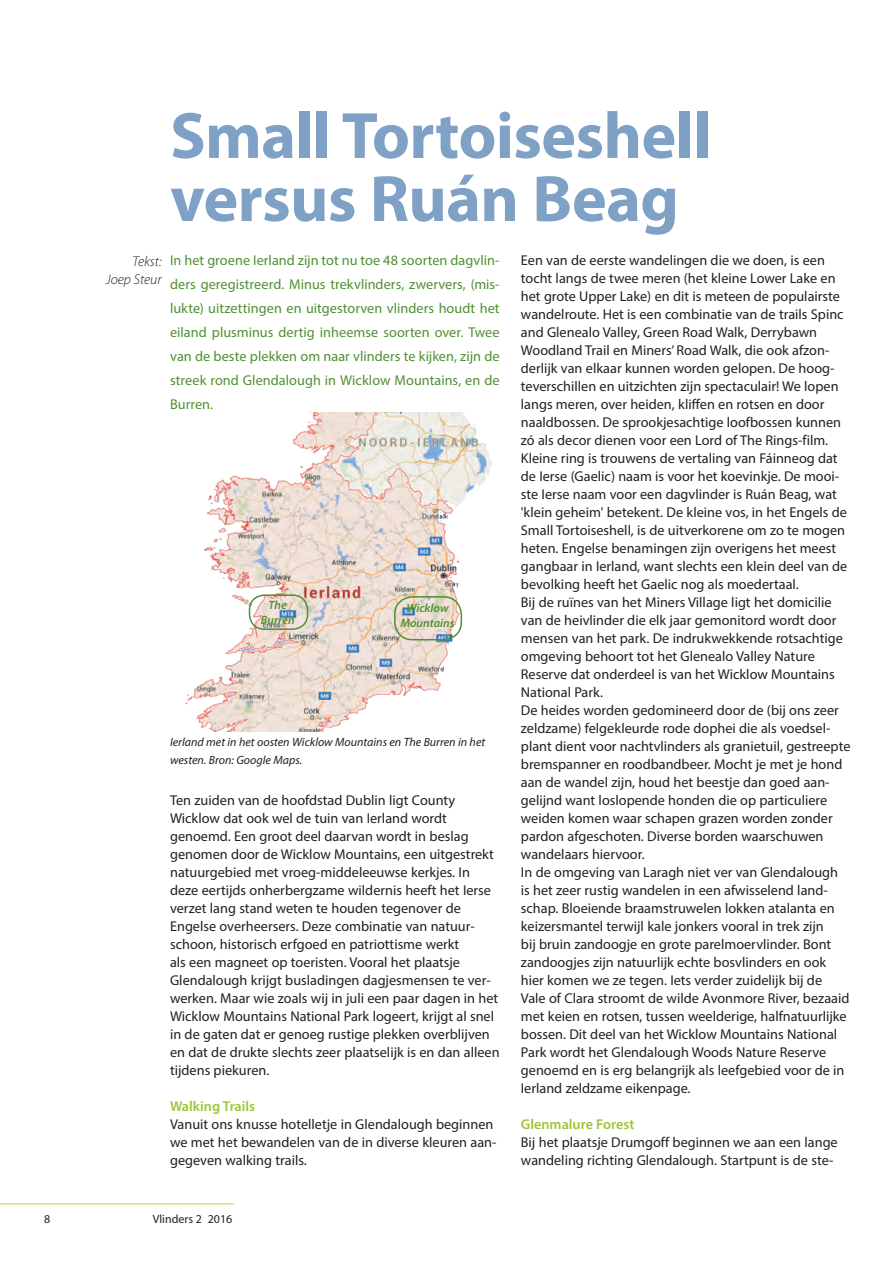
<style>
.page{position:relative;width:893px;height:1263px;background:#fff}
.page>*{position:absolute;margin:0;border:0;box-sizing:border-box;transform-origin:0 0}
.t1{font:700 66px/63px "Myriad Pro";letter-spacing:-.01em;color:#80a1c6}
.t2{font:14.25px/18px "Myriad Pro";color:#231f20}
.t3{font:14.25px/24px "Myriad Pro";letter-spacing:.005em;color:#509030;text-align:justify}
.t4{font:600 14.25px "Myriad Pro";color:#9ec536}
.t5{font:italic 300 14.25px/18px "Myriad Pro";color:#231f20;text-align:right}
.t6{font:italic 12px/18px "Myriad Pro";color:#231f20}
.t7{font:italic 600 12px/15px "Myriad Pro";color:#509030;text-align:center}
.t8{font:12px "Myriad Pro";color:#231f20}
</style>
<div class="page">
<hr style="left:0;top:1203px;width:234px;height:1px;background:#bed630">
<img style="left:185px;top:412px;width:307px;height:319px">
<div style="left:394px;top:596px;width:68px;height:44px;border:2px solid #509030;border-radius:18px"></div>
<div style="left:249px;top:594px;width:59px;height:36px;border:2px solid #509030;border-radius:15px"></div>
<h1 class="t1" style="left:170px;top:102px;width:543px">Small Tortoiseshell versus Ruán Beag</h1>
<p class="t5" style="left:106px;top:252px;width:57px">Tekst:<br>Joep Steur</p>
<p class="t3" style="left:170px;top:248px;width:331px">In het groene Ierland zijn tot nu toe 48 soorten dagvlin&shy;ders geregistreerd. Minus trekvlinders, zwervers, (mis&shy;lukte) uitzettingen en uitgestorven vlinders houdt het eiland plusminus dertig inheemse soorten over. Twee van de beste plekken om naar vlinders te kijken, zijn de streek rond Glendalough in Wicklow Mountains, en de Burren.</p>
<p class="t7" style="left:261px;top:597px;width:35px">The<br>Burren</p>
<p class="t7" style="left:400px;top:600px;width:56px">Wicklow<br>Mountains</p>
<p class="t6" style="left:170px;top:733px;width:317px">Ierland met in het oosten Wicklow Mountains en The Burren in het westen. Bron: Google Maps.</p>
<p class="t2" style="left:170px;top:791px;width:331px">Ten zuiden van de hoofdstad Dublin ligt County Wicklow dat ook wel de tuin van Ierland wordt genoemd. Een groot deel daarvan wordt in beslag genomen door de Wicklow Mountains, een uitgestrekt natuurgebied met vroeg-middeleeuwse kerkjes. In deze eertijds onherbergzame wildernis heeft het Ierse verzet lang stand weten te houden tegenover de Engelse overheersers. Deze combinatie van natuur&shy;schoon, historisch erfgoed en patriottisme werkt<br>als een magneet op toeristen. Vooral het plaatsje Glendalough krijgt busladingen dagjesmensen te ver&shy;werken. Maar wie zoals wij in juli een paar dagen in het Wicklow Mountains National Park logeert, krijgt al snel in de gaten dat er genoeg rustige plekken overblijven en dat de drukte slechts zeer plaatselijk is en dan alleen tijdens piekuren.</p>
<p class="t4" style="left:170px;top:1097px;width:87px">Walking Trails</p>
<p class="t2" style="left:170px;top:1115px;width:328px">Vanuit ons knusse hotelletje in Glendalough beginnen we met het bewandelen van de in diverse kleuren aan&shy;gegeven walking trails.</p>
<p class="t8" style="left:44px;top:1211px;width:8px">8</p>
<p class="t8" style="left:153px;top:1211px;width:81px">Vlinders 2 2016</p>
<p class="t2" style="left:521px;top:251px;width:331px">Een van de eerste wandelingen die we doen, is een tocht langs de twee meren (het kleine Lower Lake en het grote Upper Lake) en dit is meteen de populairste wandelroute. Het is een combinatie van de trails Spinc and Glenealo Valley, Green Road Walk, Derrybawn Woodland Trail en Miners’ Road Walk, die ook afzon&shy;derlijk van elkaar kunnen worden gelopen. De hoog&shy;teverschillen en uitzichten zijn spectaculair! We lopen langs meren, over heiden, kliffen en rotsen en door naaldbossen. De sprookjesachtige loofbossen kunnen zó als decor dienen voor een Lord of The Rings-film.<br>Kleine ring is trouwens de vertaling van Fáinneog dat de Ierse (Gaelic) naam is voor het koevinkje. De mooi&shy;ste Ierse naam voor een dagvlinder is Ruán Beag, wat 'klein geheim' betekent. De kleine vos, in het Engels de Small Tortoiseshell, is de uitverkorene om zo te mogen heten. Engelse benamingen zijn overigens het meest gangbaar in Ierland, want slechts een klein deel van de bevolking heeft het Gaelic nog als moedertaal.<br>Bij de ruïnes van het Miners Village ligt het domicilie van de heivlinder die elk jaar gemonitord wordt door mensen van het park. De indrukwekkende rotsachtige omgeving behoort tot het Glenealo Valley Nature Reserve dat onderdeel is van het Wicklow Mountains National Park.<br>De heides worden gedomineerd door de (bij ons zeer zeldzame) felgekleurde rode dophei die als voedsel&shy;plant dient voor nachtvlinders als granietuil, gestreepte bremspanner en roodbandbeer. Mocht je met je hond aan de wandel zijn, houd het beestje dan goed aan&shy;gelijnd want loslopende honden die op particuliere weiden komen waar schapen grazen worden zonder pardon afgeschoten. Diverse borden waarschuwen wandelaars hiervoor.<br>In de omgeving van Laragh niet ver van Glendalough is het zeer rustig wandelen in een afwisselend land&shy;schap. Bloeiende braamstruwelen lokken atalanta en keizersmantel terwijl kale jonkers vooral in trek zijn<br>bij bruin zandoogje en grote parelmoervlinder. Bont zandoogjes zijn natuurlijk echte bosvlinders en ook hier komen we ze tegen. Iets verder zuidelijk bij de Vale of Clara stroomt de wilde Avonmore River, bezaaid met keien en rotsen, tussen weelderige, halfnatuurlijke bossen. Dit deel van het Wicklow Mountains National Park wordt het Glendalough Woods Nature Reserve genoemd en is erg belangrijk als leefgebied voor de in Ierland zeldzame eikenpage.</p>
<p class="t4" style="left:521px;top:1115px;width:115px">Glenmalure Forest</p>
<p class="t2" style="left:521px;top:1133px;width:318px">Bij het plaatsje Drumgoff beginnen we aan een lange wandeling richting Glendalough. Startpunt is de ste-</p>
</div>
